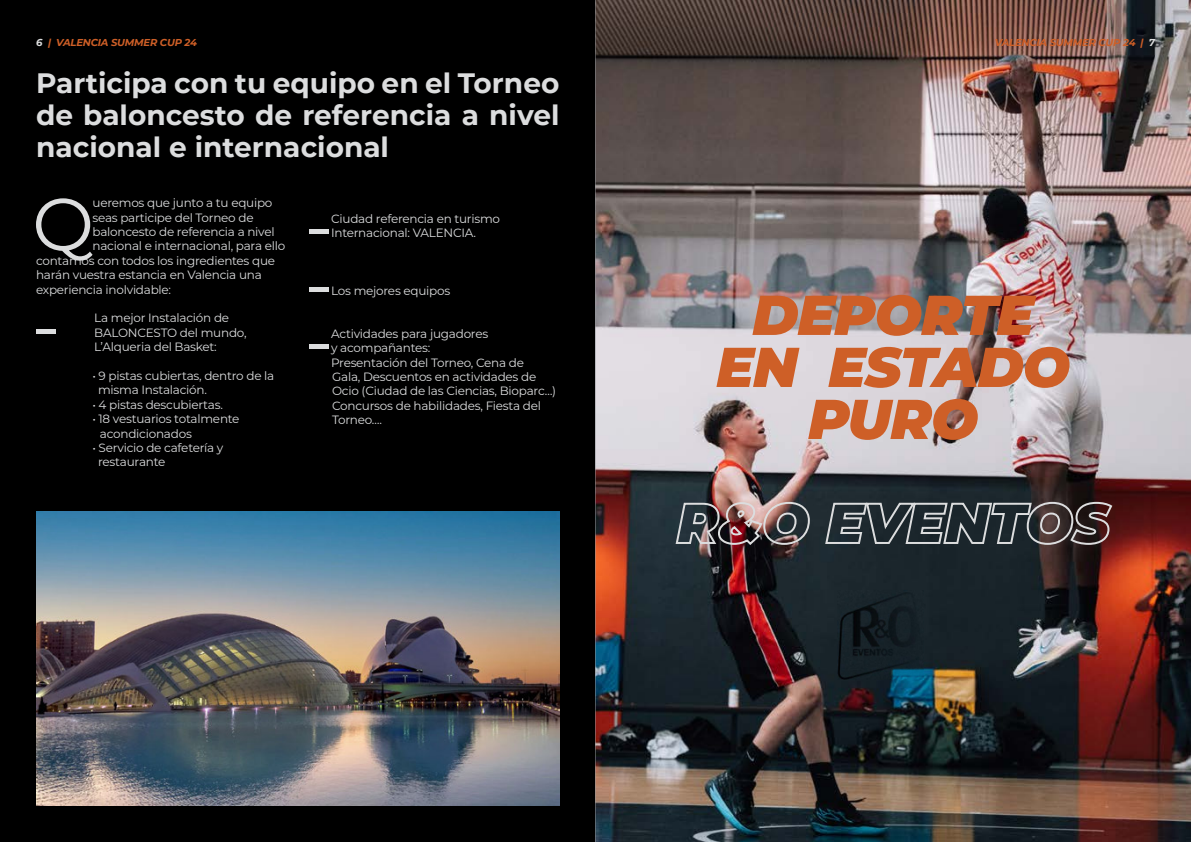
<style>
.page{position:relative;width:1191px;height:842px;background:#fff}
.page>*{position:absolute;margin:0;border:0;box-sizing:border-box;transform-origin:0 0}
.t1{font:73.7px "Montserrat";color:#dcddde}
.t2{font:italic 900 56px/52px "Montserrat";letter-spacing:-.02em;color:#ce5f27;text-align:center}
.t3{font:700 28px/32px "Montserrat";color:#dcddde;text-align:justify}
.t4{font:12px/14.4px "Montserrat";letter-spacing:-.02em;color:#dcddde}
.t5{font:italic 700 10px "Montserrat";letter-spacing:-.02em;color:#ce5f27}
.s1{color:#dcddde}
</style>
<div class="page">
<div style="left:0;top:0;width:595px;height:842px;background:#000"></div>
<img style="left:595px;top:0;width:596px;height:842px">
<img style="left:674px;top:501px;width:137px;height:45px">
<svg style="left:824px;top:501px;width:289px;height:45px"></svg>
<img style="left:36px;top:511px;width:523px;height:295px">
<img style="left:838px;top:591px;width:86px;height:89px">
<p class="t5" style="left:36px;top:35px;width:162px"><span class="s1">6</span> | VALENCIA SUMMER CUP 24</p>
<p class="t5" style="left:994px;top:35px;width:162px">VALENCIA SUMMER CUP 24 | <span class="s1">7</span></p>
<h3 class="t3" style="left:36px;top:66px;width:525px">Participa con tu equipo en el Torneo de baloncesto de referencia a nivel nacional e internacional</h3>
<h1 class="t1" style="left:32px;top:174px;width:63px">Q</h1>
<p class="t4" style="left:93px;top:195px;width:181px">ueremos que junto a tu equipo</p>
<p class="t4" style="left:93px;top:210px;width:163px">seas participe del Torneo de</p>
<p class="t4" style="left:93px;top:224px;width:183px">baloncesto de referencia a nivel</p>
<p class="t4" style="left:93px;top:238px;width:194px">nacional e internacional, para ello</p>
<p class="t4" style="left:36px;top:253px;width:241px">contamos con todos los ingredientes que</p>
<p class="t4" style="left:36px;top:267px;width:227px">harán vuestra estancia en Valencia una</p>
<p class="t4" style="left:36px;top:282px;width:137px">experiencia inolvidable:</p>
<h1 class="t1" style="left:32px;top:274px;width:30px">-</h1>
<p class="t4" style="left:94px;top:310px;width:154px">La mejor Instalación de<br>BALONCESTO del mundo,<br>L’Alqueria del Basket:</p>
<p class="t4" style="left:98px;top:368px;width:178px;text-indent:-6px">• 9 pistas cubiertas, dentro de la misma Instalación.</p>
<p class="t4" style="left:92px;top:397px;width:132px">• 4 pistas descubiertas.</p>
<p class="t4" style="left:100px;top:411px;width:141px;text-indent:-8px">• 18 vestuarios totalmente acondicionados</p>
<p class="t4" style="left:98px;top:440px;width:127px;text-indent:-6px">• Servicio de cafetería y restaurante</p>
<p class="t4" style="left:331px;top:211px;width:170px">Ciudad referencia en turismo<br>Internacional: VALENCIA.</p>
<h1 class="t1" style="left:304px;top:175px;width:30px">-</h1>
<h1 class="t1" style="left:304px;top:232px;width:30px">-</h1>
<p class="t4" style="left:331px;top:283px;width:121px">Los mejores equipos</p>
<p class="t4" style="left:331px;top:326px;width:227px">Actividades para jugadores<br>y acompañantes:<br>Presentación del Torneo, Cena de<br>Gala, Descuentos en actividades de<br>Ocio (Ciudad de las Ciencias, Bioparc…)<br>Concursos de habilidades, Fiesta del<br>Torneo….</p>
<h1 class="t1" style="left:304px;top:290px;width:30px">-</h1>
<h2 class="t2" style="left:716px;top:285px;width:355px">DEPORTE<br>EN ESTADO<br>PURO</h2>
</div>
